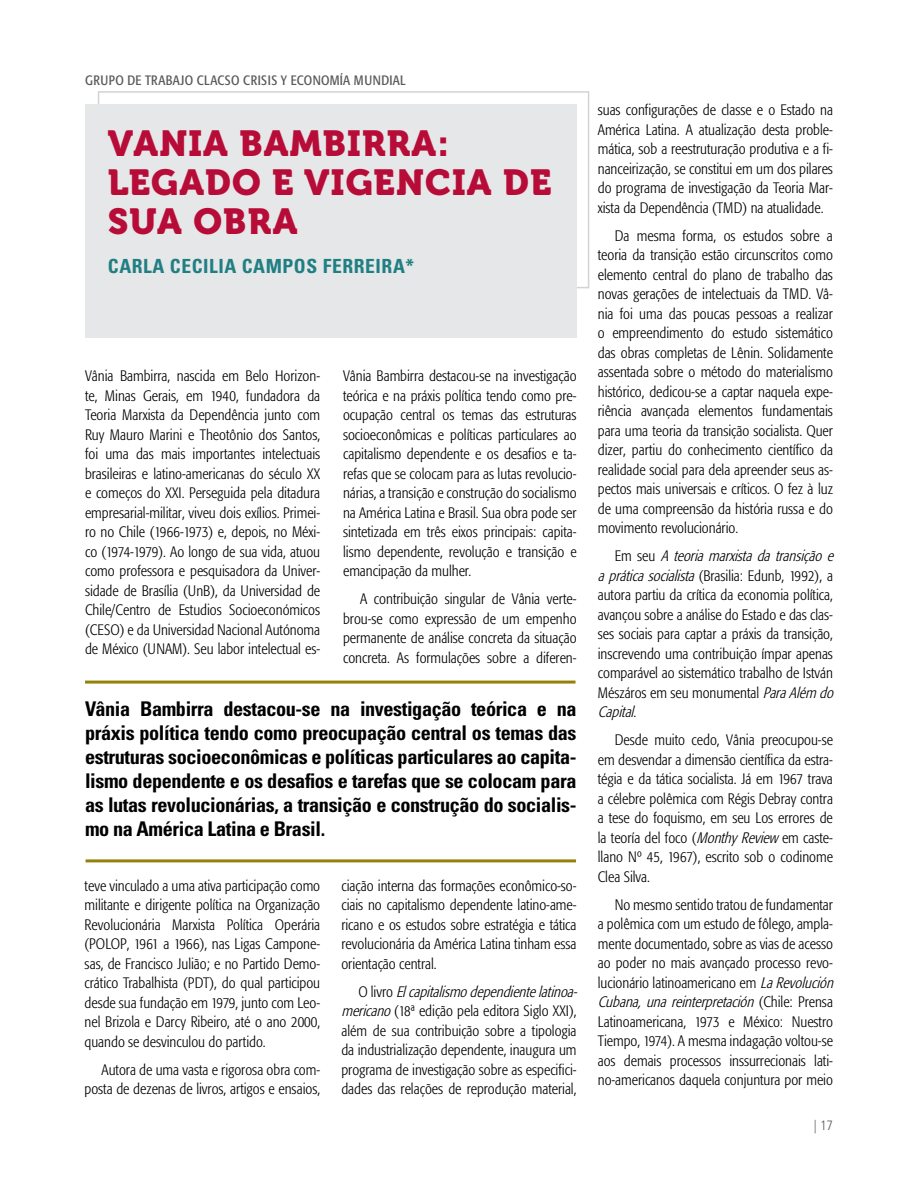
<style>
.page{position:relative;width:918px;height:1188px;background:#fff}
.page>*{position:absolute;margin:0;border:0;box-sizing:border-box;transform-origin:0 0}
.t1{font:36px/39px "Museo 900";letter-spacing:.03em;color:#b70c38}
.t2{font:700 condensed 20.25px/24px "Univers LT Std";letter-spacing:-.02em;color:#000;text-align:justify}
.t3{font:700 condensed 19.5px "Univers LT Std";letter-spacing:.03em;color:#207f83}
.t4{font:300 condensed 15px/19.5px "Formata";color:#000;text-align:justify}
.t5{font:condensed 13.5px "Formata";letter-spacing:.02em;color:#58595b}
.t6{font:300 condensed 13.5px "Frutiger LT Std";color:#58595b}
.s1{font-style:italic}
</style>
<div class="page">
<div style="left:98px;top:91px;width:491px;height:197px;border:2px solid #d1d3d4"></div>
<div style="left:85px;top:104px;width:492px;height:234px;background:#e6e7e8"></div>
<hr style="left:85px;top:681px;width:491px;height:3px;background:#938207">
<hr style="left:86px;top:859px;width:490px;height:3px;background:#938207">
<p class="t5" style="left:85px;top:72px;width:322px">GRUPO DE TRABAJO CLACSO CRISIS Y ECONOMÍA MUNDIAL</p>
<h1 class="t1" style="left:108px;top:124px;width:445px">VANIA BAMBIRRA:<br>LEGADO E VIGENCIA DE<br>SUA OBRA</h1>
<h3 class="t3" style="left:108px;top:254px;width:308px">CARLA CECILIA CAMPOS FERREIRA*</h3>
<p class="t4" style="left:85px;top:366px;width:237px">Vânia Bambirra, nascida em Belo Horizon&shy;te, Minas Gerais, em 1940, fundadora da Teoria Marxista da Dependência junto com Ruy Mauro Marini e Theotônio dos Santos, foi uma das mais importantes intelectuais brasileiras e latino-americanas do século XX e começos do XXI. Perseguida pela ditadura empresarial-militar, viveu dois exílios. Primei&shy;ro no Chile (1966-1973) e, depois, no Méxi&shy;co (1974-1979). Ao longo de sua vida, atuou como professora e pesquisadora da Univer&shy;sidade de Brasília (UnB), da Universidad de Chile/Centro de Estudios Socioeconómicos (CESO) e da Universidad Nacional Autónoma de México (UNAM). Seu labor intelectual es-</p>
<p class="t4" style="left:343px;top:366px;width:235px">Vânia Bambirra destacou-se na investigação teórica e na práxis política tendo como pre&shy;ocupação central os temas das estruturas socioeconômicas e políticas particulares ao capitalismo dependente e os desafios e ta&shy;refas que se colocam para as lutas revolucio&shy;nárias, a transição e construção do socialismo na América Latina e Brasil. Sua obra pode ser sintetizada em três eixos principais: capita&shy;lismo dependente, revolução e transição e emancipação da mulher.</p>
<p class="t4" style="left:343px;top:589px;width:235px;text-indent:17px">A contribuição singular de Vânia verte&shy;brou-se como expressão de um empenho permanente de análise concreta da situação concreta. As formulações sobre a diferen-</p>
<p class="t2" style="left:85px;top:697px;width:493px">Vânia Bambirra destacou-se na investigação teórica e na práxis política tendo como preocupação central os temas das estruturas socioeconômicas e políticas particulares ao capita&shy;lismo dependente e os desafios e tarefas que se colocam para as lutas revolucionárias, a transição e construção do socialis&shy;mo na América Latina e Brasil.</p>
<p class="t4" style="left:85px;top:876px;width:237px">teve vinculado a uma ativa participação como militante e dirigente política na Organização Revolucionária Marxista Política Operária (POLOP, 1961 a 1966), nas Ligas Campone&shy;sas, de Francisco Julião; e no Partido Demo&shy;crático Trabalhista (PDT), do qual participou desde sua fundação em 1979, junto com Leo&shy;nel Brizola e Darcy Ribeiro, até o ano 2000, quando se desvinculou do partido.</p>
<p class="t4" style="left:85px;top:1060px;width:237px;text-align:right">Autora de uma vasta e rigorosa obra com&shy;posta de dezenas de livros, artigos e ensaios,</p>
<p class="t4" style="left:341px;top:876px;width:237px">ciação interna das formações econômico-so&shy;ciais no capitalismo dependente latino-ame&shy;ricano e os estudos sobre estratégia e tática revolucionária da América Latina tinham essa orientação central.</p>
<p class="t4" style="left:341px;top:982px;width:241px;text-align:left;text-indent:17px">O l i v r o <span class="s1">Elcapitalismodependientelatinoa&shy;mericano</span>(18ª edição pela editora Siglo XXI), além de sua contribuição sobre a tipologia da industrialização dependente, inaugura um programa de investigação sobre as especifici&shy;dades das relações de reprodução material,</p>
<p class="t4" style="left:598px;top:101px;width:237px">suas configurações de classe e o Estado na América Latina. A atualização desta proble&shy;mática, sob a reestruturação produtiva e a fi&shy;nanceirização, se constitui em um dos pilares do programa de investigação da Teoria Mar&shy;xista da Dependência (TMD) na atualidade.</p>
<p class="t4" style="left:598px;top:226px;width:237px;text-indent:17px">Da mesma forma, os estudos sobre a teoria da transição estão circunscritos como elemento central do plano de trabalho das novas gerações de intelectuais da TMD. Vâ&shy;nia foi uma das poucas pessoas a realizar o empreendimento do estudo sistemático das obras completas de Lênin. Solidamente assentada sobre o método do materialismo histórico, dedicou-se a captar naquela expe&shy;riência avançada elementos fundamentais para uma teoria da transição socialista. Quer dizer, partiu do conhecimento científico da realidade social para dela apreender seus as&shy;pectos mais universais e críticos. O fez à luz de uma compreensão da história russa e do movimento revolucionário.</p>
<p class="t4" style="left:598px;top:547px;width:241px;text-align:left;text-indent:17px">E m s e u <span class="s1">A teoria marxista da transição e apráticasocialista</span>(Brasilia: Edunb, 1992), a autora partiu da crítica da economia política, avançou sobre a análise do Estado e das clas&shy;ses sociais para captar a práxis da transição, inscrevendo uma contribuição ímpar apenas comparável ao sistemático trabalho de István Mészáros em seu monumental <span class="s1">ParaAlém do Capital</span>.</p>
<p class="t4" style="left:598px;top:731px;width:237px;text-indent:17px">Desde muito cedo, Vânia preocupou-se em desvendar a dimensão científica da estra&shy;tégia e da tática socialista. Já em 1967 trava a célebre polêmica com Régis Debray contra a tese do foquismo, em seu Los errores de la teoría del foco (<span class="s1">Monthy Review</span> em caste&shy;llano Nº 45, 1967), escrito sob o codinome Clea Silva.</p>
<p class="t4" style="left:598px;top:895px;width:241px;text-align:left;text-indent:17px">No mesmo sentido tratou de fundamentar a polêmica com um estudo de fôlego, ampla&shy;mente documentado, sobre as vias de acesso ao poder no mais avançado processo revo&shy;lucionário latinoamericano em <span class="s1">LaRevolución Cubana, una reinterpretación</span> ( C h i l e : P r e n s a Latinoamericana, 1973 e México: Nuestro Tiempo, 1974). A mesma indagação voltou-se aos demais processos inssurrecionais lati&shy;no-americanos daquela conjuntura por meio</p>
<p class="t6" style="left:814px;top:1117px;width:21px">| 17</p>
</div>
